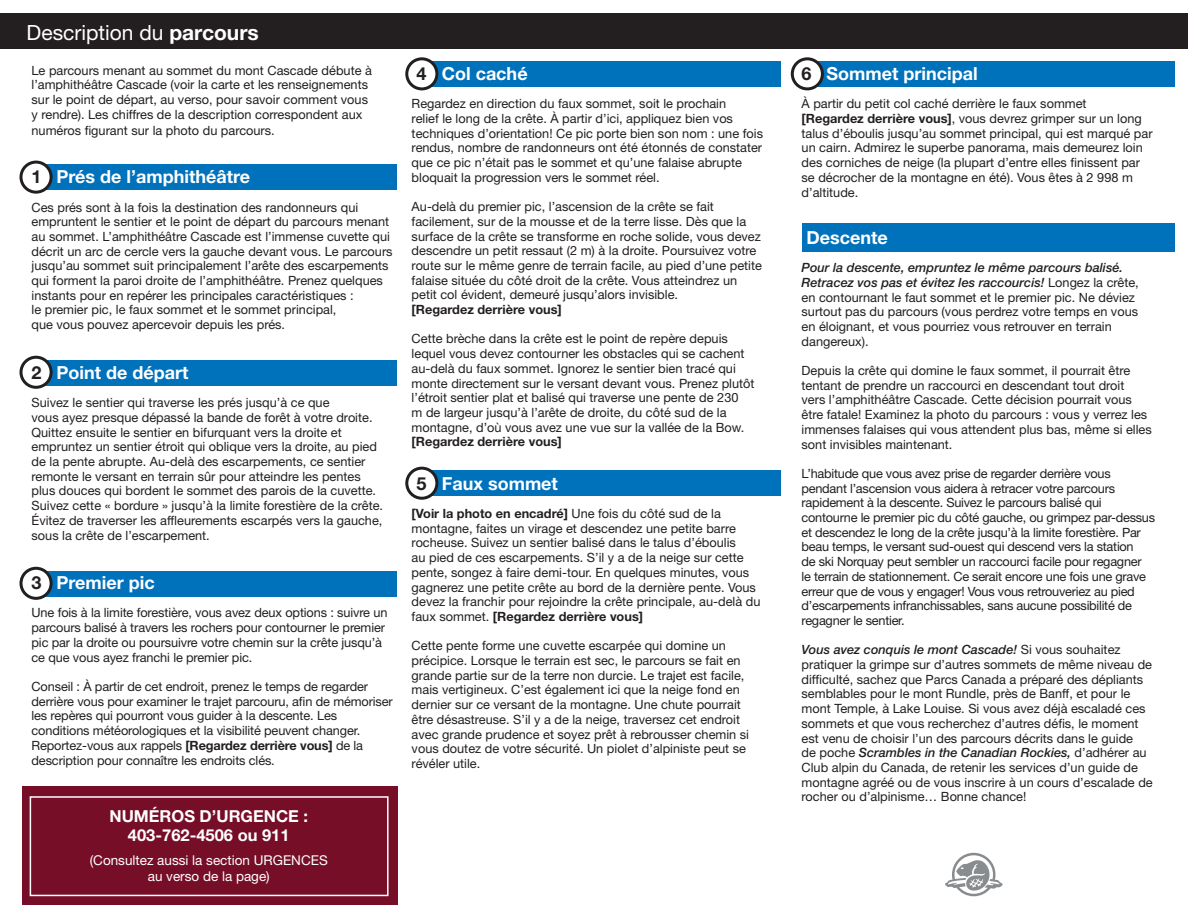
<style>
.page{position:relative;width:1188px;height:918px;background:#fff}
.page>*{position:absolute;margin:0;border:0;box-sizing:border-box;transform-origin:0 0}
.t1{font:21px "Helvetica Neue LT Std";color:#fff}
.t2{font:700 18px "Helvetica Neue LT Std";color:#fff}
.t3{font:700 16.5px/19.5px "Helvetica Neue LT Std";color:#fff;text-align:center}
.t4{font:13.5px/16.2px "Helvetica Neue LT Std";color:#fff;text-align:center}
.t5{font:12.75px/14.7px "Helvetica Neue LT Std";color:#231f20}
.t6{font:12.75px/14.7px "Helvetica Neue LT Std";letter-spacing:-.02em;color:#231f20}
.s1{font-weight:700}
.s2{color:#231f20}
.s3{font-weight:500;font-style:italic}
</style>
<div class="page">
<div style="left:32px;top:165px;width:365px;height:25px;background:#0072bc"></div>
<div style="left:21px;top:162px;width:30px;height:30px;background:#fff;border-radius:50%"></div>
<div style="left:19px;top:161px;width:34px;height:33px;border:3px solid #231f20;border-radius:50%"></div>
<div style="left:32px;top:360px;width:365px;height:25px;background:#0072bc"></div>
<div style="left:21px;top:357px;width:30px;height:30px;background:#fff;border-radius:50%"></div>
<div style="left:19px;top:356px;width:34px;height:33px;border:3px solid #231f20;border-radius:50%"></div>
<div style="left:32px;top:571px;width:365px;height:25px;background:#0072bc"></div>
<div style="left:21px;top:568px;width:30px;height:30px;background:#fff;border-radius:50%"></div>
<div style="left:19px;top:567px;width:34px;height:33px;border:3px solid #231f20;border-radius:50%"></div>
<div style="left:420px;top:62px;width:361px;height:25px;background:#0072bc"></div>
<div style="left:407px;top:59px;width:30px;height:30px;background:#fff;border-radius:50%"></div>
<div style="left:405px;top:57px;width:33px;height:33px;border:3px solid #231f20;border-radius:50%"></div>
<div style="left:422px;top:471px;width:359px;height:25px;background:#0072bc"></div>
<div style="left:407px;top:468px;width:30px;height:30px;background:#fff;border-radius:50%"></div>
<div style="left:405px;top:467px;width:33px;height:33px;border:3px solid #231f20;border-radius:50%"></div>
<div style="left:807px;top:62px;width:367px;height:25px;background:#0072bc"></div>
<div style="left:792px;top:59px;width:30px;height:30px;background:#fff;border-radius:50%"></div>
<div style="left:791px;top:57px;width:33px;height:33px;border:3px solid #231f20;border-radius:50%"></div>
<div style="left:802px;top:224px;width:372px;height:28px;background:#0072bc"></div>
<div style="left:0;top:14px;width:1188px;height:35px;background:#231f20"></div>
<svg style="left:945px;top:853px;width:58px;height:43px"></svg>
<div style="left:22px;top:786px;width:375px;height:118px;background:#770e28"></div>
<div style="left:30px;top:796px;width:359px;height:100px;border:2px solid #fff"></div>
<p class="t1" style="left:27px;top:20px;width:234px">Description du <span class="s1">parcours</span></p>
<p class="t5" style="left:32px;top:63px;width:342px">Le parcours menant au sommet du mont Cascade débute à l’amphithéâtre Cascade (voir la carte et les renseignements sur le point de départ, au verso, pour savoir comment vous y rendre). Les chiffres de la description correspondent aux</p>
<p class="t5" style="left:32px;top:123px;width:245px">numéros figurant sur la photo du parcours.</p>
<p class="t2" style="left:32px;top:166px;width:220px"><span class="s2">1</span> Prés de l’amphithéâtre</p>
<p class="t5" style="left:32px;top:200px;width:363px">Ces prés sont à la fois la destination des randonneurs qui empruntent le sentier et le point de départ du parcours menant au sommet. L’amphithéâtre Cascade est l’immense cuvette qui décrit un arc de cercle vers la gauche devant vous. Le parcours jusqu’au sommet suit principalement l’arête des escarpements qui forment la paroi droite de l’amphithéâtre. Prenez quelques instants pour en repérer les principales caractéristiques :<br>le premier pic, le faux sommet et le sommet principal,<br>que vous pouvez apercevoir depuis les prés.</p>
<p class="t2" style="left:32px;top:361px;width:159px"><span class="s2">2</span> Point de départ</p>
<p class="t5" style="left:32px;top:395px;width:353px">Suivez le sentier qui traverse les prés jusqu’à ce que<br>vous ayez presque dépassé la bande de forêt à votre droite.<br>Quittez ensuite le sentier en bifurquant vers la droite et empruntez un sentier étroit qui oblique vers la droite, au pied de la pente abrupte. Au-delà des escarpements, ce sentier remonte le versant en terrain sûr pour atteindre les pentes plus douces qui bordent le sommet des parois de la cuvette.<br>Suivez cette « bordure » jusqu’à la limite forestière de la crête.<br>Évitez de traverser les affleurements escarpés vers la gauche, sous la crête de l’escarpement.</p>
<p class="t2" style="left:32px;top:572px;width:125px"><span class="s2">3</span> Premier pic</p>
<p class="t5" style="left:32px;top:605px;width:357px">Une fois à la limite forestière, vous avez deux options : suivre un parcours balisé à travers les rochers pour contourner le premier pic par la droite ou poursuivre votre chemin sur la crête jusqu’à ce que vous ayez franchi le premier pic.</p>
<p class="t5" style="left:32px;top:679px;width:363px">Conseil : À partir de cet endroit, prenez le temps de regarder derrière vous pour examiner le trajet parcouru, afin de mémoriser les repères qui pourront vous guider à la descente. Les conditions météorologiques et la visibilité peuvent changer.<br>Reportez-vous aux rappels <span class="s1">[Regardez derrière vous]</span> de la description pour connaître les endroits clés.</p>
<p class="t3" style="left:109px;top:806px;width:200px">NUMÉROS D’URGENCE :<br>403-762-4506 ou 911</p>
<p class="t4" style="left:90px;top:852px;width:239px">(Consultez aussi la section URGENCES au verso de la page)</p>
<p class="t2" style="left:417px;top:62px;width:113px"><span class="s2">4</span> Col caché</p>
<p class="t5" style="left:412px;top:96px;width:353px">Regardez en direction du faux sommet, soit le prochain<br>relief le long de la crête. À partir d’ici, appliquez bien vos techniques d’orientation! Ce pic porte bien son nom : une fois rendus, nombre de randonneurs ont été étonnés de constater que ce pic n’était pas le sommet et qu’une falaise abrupte bloquait la progression vers le sommet réel.</p>
<p class="t5" style="left:412px;top:199px;width:352px">Au-delà du premier pic, l’ascension de la crête se fait facilement, sur de la mousse et de la terre lisse. Dès que la surface de la crête se transforme en roche solide, vous devez descendre un petit ressaut (2 m) à la droite. Poursuivez votre route sur le même genre de terrain facile, au pied d’une petite falaise située du côté droit de la crête. Vous atteindrez un petit col évident, demeuré jusqu’alors invisible.<br><span class="s1">[Regardez derrière vous]</span></p>
<p class="t5" style="left:412px;top:331px;width:344px">Cette brèche dans la crête est le point de repère depuis lequel vous devez contourner les obstacles qui se cachent au-delà du faux sommet. Ignorez le sentier bien tracé qui monte directement sur le versant devant vous. Prenez plutôt l’étroit sentier plat et balisé qui traverse une pente de 230<br>m de largeur jusqu’à l’arête de droite, du côté sud de la montagne, d’où vous avez une vue sur la vallée de la Bow. <span class="s1">[Regardez derrière vous]</span></p>
<p class="t2" style="left:417px;top:472px;width:143px"><span class="s2">5</span> Faux sommet</p>
<p class="t5" style="left:412px;top:506px;width:350px"><span class="s1">[Voir la photo en encadré]</span> Une fois du côté sud de la montagne, faites un virage et descendez une petite barre rocheuse. Suivez un sentier balisé dans le talus d’éboulis<br>au pied de ces escarpements. S’il y a de la neige sur cette pente, songez à faire demi-tour. En quelques minutes, vous gagnerez une petite crête au bord de la dernière pente. Vous devez la franchir pour rejoindre la crête principale, au-delà du faux sommet. <span class="s1">[Regardez derrière vous]</span></p>
<p class="t5" style="left:412px;top:638px;width:339px">Cette pente forme une cuvette escarpée qui domine un précipice. Lorsque le terrain est sec, le parcours se fait en grande partie sur de la terre non durcie. Le trajet est facile, mais vertigineux. C’est également ici que la neige fond en dernier sur ce versant de la montagne. Une chute pourrait être désastreuse. S’il y a de la neige, traversez cet endroit avec grande prudence et soyez prêt à rebrousser chemin si vous doutez de votre sécurité. Un piolet d’alpiniste peut se révéler utile.</p>
<p class="t2" style="left:802px;top:62px;width:178px"><span class="s2">6</span> Sommet principal</p>
<p class="t5" style="left:802px;top:96px;width:352px">À partir du petit col caché derrière le faux sommet<br><span class="s1">[Regardez derrière vous]</span>, vous devrez grimper sur un long talus d’éboulis jusqu’au sommet principal, qui est marqué par un cairn. Admirez le superbe panorama, mais demeurez loin des corniches de neige (la plupart d’entre elles finissent par se décrocher de la montagne en été). Vous êtes à 2 998 m d’altitude.</p>
<p class="t2" style="left:807px;top:226px;width:83px">Descente</p>
<p class="t5" style="left:802px;top:260px;width:339px"><span class="s3">Pour la descente, empruntez le même parcours balisé.<br>Retracez vos pas et évitez les raccourcis!</span> Longez la crête, en contournant le faut sommet et le premier pic. Ne déviez surtout pas du parcours (vous perdrez votre temps en vous en éloignant, et vous pourriez vous retrouver en terrain dangereux).</p>
<p class="t5" style="left:802px;top:363px;width:352px">Depuis la crête qui domine le faux sommet, il pourrait être tentant de prendre un raccourci en descendant tout droit<br>vers l’amphithéâtre Cascade. Cette décision pourrait vous être fatale! Examinez la photo du parcours : vous y verrez les immenses falaises qui vous attendent plus bas, même si elles sont invisibles maintenant.</p>
<p class="t6" style="left:802px;top:466px;width:355px">L’habitude que vous avez prise de regarder derrière vous pendant l’ascension vous aidera à retracer votre parcours rapidement à la descente. Suivez le parcours balisé qui contourne le premier pic du côté gauche, ou grimpez par-dessus et descendez le long de la crête jusqu’à la limite forestière. Par beau temps, le versant sud-ouest qui descend vers la station<br>de ski Norquay peut sembler un raccourci facile pour regagner<br>le terrain de stationnement. Ce serait encore une fois une grave erreur que de vous y engager! Vous vous retrouveriez au pied d’escarpements infranchissables, sans aucune possibilité de regagner le sentier.</p>
<p class="t5" style="left:802px;top:642px;width:353px"><span class="s3">Vous avez conquis le mont Cascade!</span> Si vous souhaitez pratiquer la grimpe sur d’autres sommets de même niveau de difficulté, sachez que Parcs Canada a préparé des dépliants semblables pour le mont Rundle, près de Banff, et pour le mont Temple, à Lake Louise. Si vous avez déjà escaladé ces sommets et que vous recherchez d’autres défis, le moment est venu de choisir l’un des parcours décrits dans le guide<br>de poche <span class="s3">Scrambles in the Canadian Rockies,</span> d’adhérer au Club alpin du Canada, de retenir les services d’un guide de montagne agréé ou de vous inscrire à un cours d’escalade de rocher ou d’alpinisme… Bonne chance!</p>
</div>
